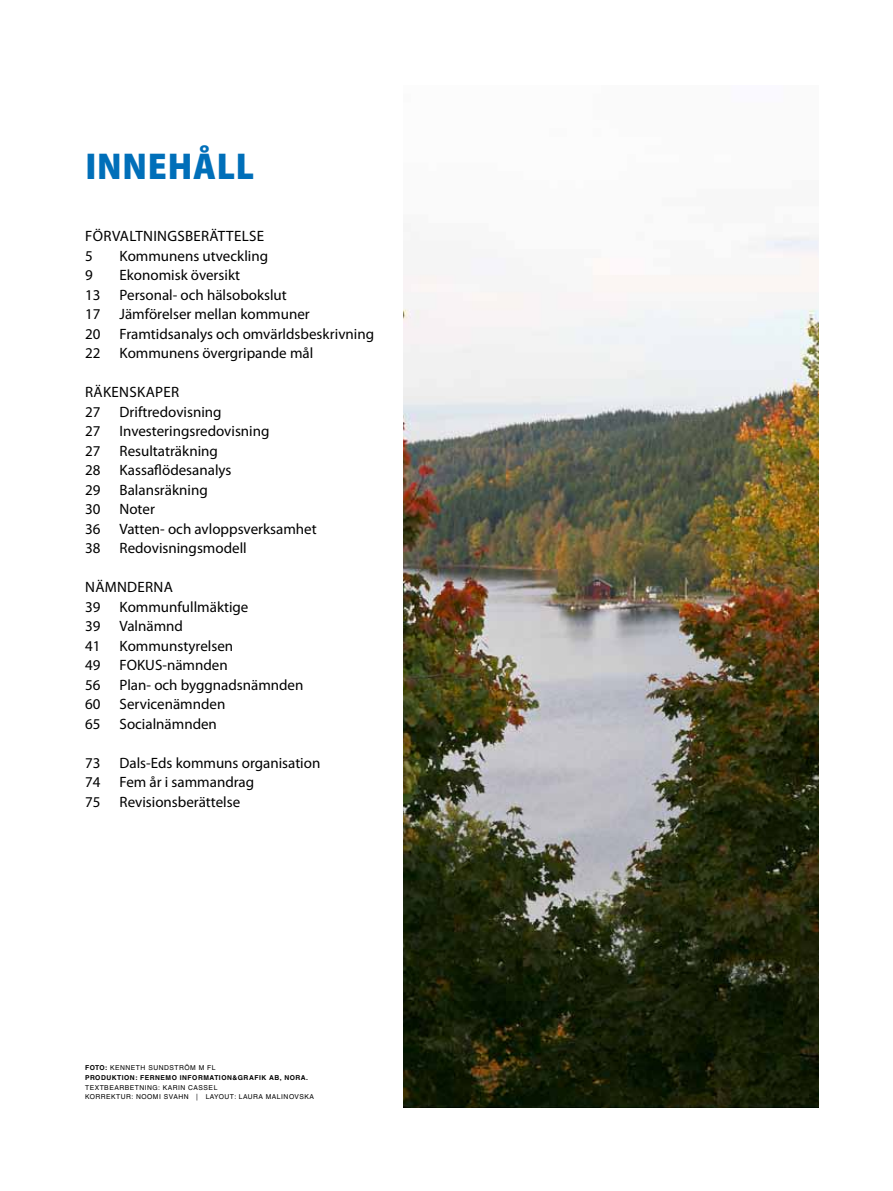
<style>
.page{position:relative;width:893px;height:1191px;background:#fff}
.page>*{position:absolute;margin:0;border:0;box-sizing:border-box;transform-origin:0 0}
.t1{font:900 semi-condensed 37.5px "Myriad Pro";letter-spacing:.02em;color:#006fb9}
.t2{font:15px/19.5px "Myriad Pro";color:#000}
.t3{font:15px/19.5px "Myriad Pro";letter-spacing:.02em;color:#000}
.t4{font:6.75px "Helvetica";letter-spacing:.075em;color:#000}
.t5{font:700 6.75px/9.8px "Helvetica";letter-spacing:.075em;color:#000}
.s1{font-weight:400}
</style>
<div class="page">
<img style="left:404px;top:236px;width:415px;height:871px">
<h1 class="t1" style="left:85px;top:145px;width:170px">INNEHÅLL</h1>
<p class="t3" style="left:85px;top:226px;width:181px">Förvaltningsberättelse<br>5</p>
<p class="t2" style="left:85px;top:246px;width:185px;text-indent:34px">Kommunens utveckling<br>9 Ekonomisk översikt<br>13</p>
<p class="t2" style="left:120px;top:285px;width:169px">Personal- och hälsobokslut</p>
<p class="t2" style="left:85px;top:304px;width:17px">17</p>
<p class="t2" style="left:120px;top:304px;width:192px">Jämförelser mellan kommuner</p>
<p class="t2" style="left:85px;top:324px;width:17px">20</p>
<p class="t2" style="left:120px;top:324px;width:256px">Framtidsanalys och omvärldsbeskrivning</p>
<p class="t2" style="left:85px;top:343px;width:17px">22</p>
<p class="t2" style="left:120px;top:343px;width:195px">Kommunens övergripande mål</p>
<p class="t3" style="left:85px;top:382px;width:96px">Räkenskaper<br>27</p>
<p class="t2" style="left:85px;top:402px;width:186px;text-indent:35px">Driftredovisning<br>27 I nvesteringsredovisning<br>27 Resultaträkning<br>28</p>
<p class="t2" style="left:85px;top:460px;width:233px;text-indent:35px">Kassaflödesanalys<br>29 Balansräkning<br>30 Noter<br>36 Vatten- och avloppsverksamhet<br>38 Redovisningsmodell</p>
<p class="t3" style="left:85px;top:577px;width:89px">Nämnderna<br>39</p>
<p class="t2" style="left:85px;top:597px;width:165px;text-indent:35px">Kommunfullmäktige<br>39 Valnämnd<br>41</p>
<p class="t2" style="left:120px;top:636px;width:115px">Kommunstyrelsen</p>
<p class="t2" style="left:85px;top:655px;width:17px">49</p>
<p class="t2" style="left:120px;top:655px;width:110px">FOKUS-nämnden</p>
<p class="t2" style="left:85px;top:675px;width:17px">56</p>
<p class="t2" style="left:85px;top:675px;width:220px;text-indent:34px">Plan- och byggnadsnämnden<br>60 Servicenämnden<br>65 Socialnämnden</p>
<p class="t2" style="left:85px;top:753px;width:17px">73</p>
<p class="t2" style="left:120px;top:753px;width:202px">Dals-Eds kommuns organisation</p>
<p class="t2" style="left:85px;top:772px;width:17px">74</p>
<p class="t2" style="left:85px;top:772px;width:171px;text-indent:34px">Fem år i sammandrag<br>75 Revisionsberättelse</p>
<p class="t5" style="left:85px;top:1062px;width:132px">FOTO: <span class="s1">KENNETH SUNDSTRÖM M FL<br></span>PRODUKTION: FERNEMO INFOR</p>
<p class="t5" style="left:203px;top:1072px;width:17px">MATION</p>
<p class="t5" style="left:232px;top:1072px;width:27px">&amp;GRAFIK</p>
<p class="t5" style="left:269px;top:1072px;width:41px">AB, NORA.</p>
<p class="t4" style="left:85px;top:1083px;width:51px">TEXTBEARBETN</p>
<p class="t4" style="left:145px;top:1083px;width:60px">ING: KARIN CASSE</p>
<p class="t4" style="left:214px;top:1083px;width:5px">L</p>
<p class="t4" style="left:85px;top:1093px;width:17px">KORRE</p>
<p class="t4" style="left:111px;top:1093px;width:204px">KTUR: NOOMI SVAHN | LAYOUT: LAURA MALINOVS KA</p>
</div>
